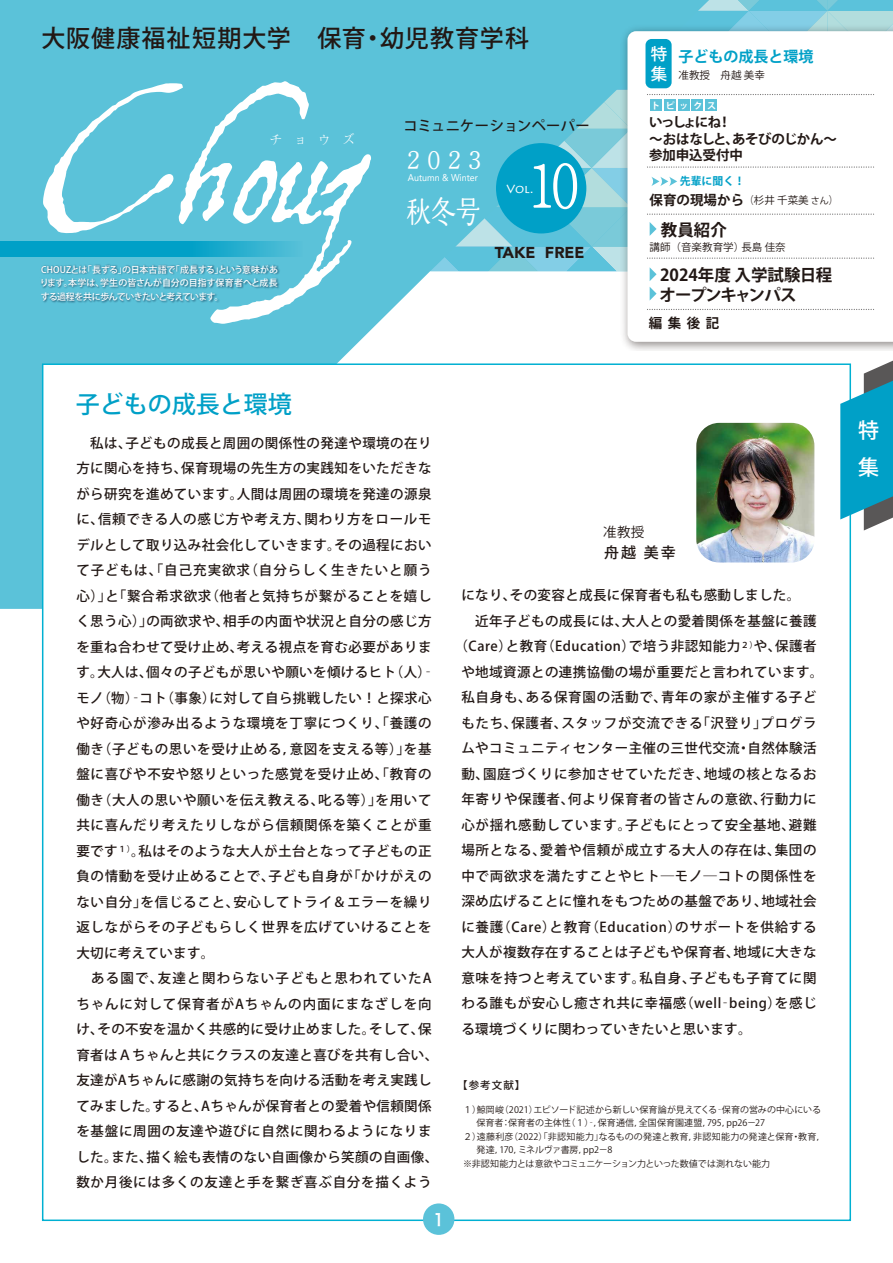
<style>
.page{position:relative;width:893px;height:1263px;background:#fff}
.page>*{position:absolute;margin:0;border:0;box-sizing:border-box;transform-origin:0 0}
.t1{font:156.75px "Aquiline Two";color:#fff}
.t2{font:65.25px "Marumin Old 90 pv RKSJ H";color:#fff;scale:.86 1}
.t3{font:30.45px "Marumin Old 90 pv RKSJ H";color:#fff;scale:.82 1}
.t4{font:26.1px "Marumin Old 90 pv RKSJ H";color:#fff}
.t5{font:500 24px "Koz Go Pro";letter-spacing:.045em;color:#221815}
.t6{font:500 24px "Koz Go Pro";color:#00a0c7}
.t7{font:500 21px/36.8px "Koz Go Pro";color:#fff}
.t8{font:700 16.5px/19.5px "Koz Go Pro";letter-spacing:-.04em;color:#221815}
.t9{font:700 16.5px "Koz Go Pro";color:#221815}
.t10{font:500 16.5px/20.2px "Koz Go Pro";color:#fff}
.t11{font:16.5px "Hira Kaku Pro W6";color:#fff;scale:.9 1}
.t12{font:900 15.75px "Avenir";color:#221815}
.t13{font:700 15px "Koz Go Pro";color:#00a0c7}
.t14{font:500 15px "Koz Go Pro";color:#221815}
.t15{font:500 14.25px "Koz Go Pro";letter-spacing:.01em;color:#221815}
.t16{font:500 13.5px/25.5px "Koz Go Pro";letter-spacing:.045em;color:#221815}
.t17{font:500 13.5px "Koz Go Pro";letter-spacing:.025em;color:#221815}
.t18{font:700 13.5px/16.5px "Koz Go Pro";letter-spacing:-.025em;color:#221815}
.t19{font:700 13.5px "Koz Go Pro";letter-spacing:-.005em;color:#221815}
.t20{font:13.5px "Koz Go Pro";color:#221815}
.t21{font:300 13.2px "Ryumin Pro";color:#fff}
.t22{font:11.85px "Lithos Pro";color:#fff}
.t23{font:700 10.95px "Koz Go Pro";color:#00a0c7}
.t24{font:10.5px "Koz Go Pro";color:#221815}
.t25{font:10.5px "Koz Go Pro";color:#221815;scale:.85 1}
.t26{font:500 10.5px "Koz Go Pro";color:#221815}
.t27{font:9.9px "Avenir";color:#fff;scale:.9 1}
.t28{font:9px "Koz Go Pro";color:#221815}
.t29{font:500 9px/13.5px "Koz Go Pro";letter-spacing:-.04em;color:#fff;text-align:justify}
.t30{font:9px "Koz Go Pro";letter-spacing:.025em;color:#221815}
.t31{font:9px "Koz Go Pro";letter-spacing:-.02em;color:#221815}
.t32{font:700 9px "Koz Go Pro";letter-spacing:.54em;color:#fff}
.s1{font-size:9px}
</style>
<div class="page">
<svg style="left:0;top:0;width:865px;height:609px;background:#73cade"></svg>
<svg style="left:430px;top:0;width:463px;height:271px;background:#67c5da"></svg>
<img style="left:617px;top:20px;width:276px;height:331px">
<svg style="left:627px;top:31px;width:266px;height:311px"></svg>
<div style="left:42px;top:363px;width:809px;height:858px;background:#fff;border:2px solid #00b0d2"></div>
<div style="left:496px;top:143px;width:90px;height:90px;background:#00a0c7;border-radius:50%"></div>
<svg style="left:647px;top:94px;width:227px;height:1px"></svg>
<svg style="left:647px;top:214px;width:227px;height:1px"></svg>
<svg style="left:647px;top:166px;width:227px;height:2px"></svg>
<svg style="left:647px;top:258px;width:227px;height:1px"></svg>
<svg style="left:647px;top:309px;width:227px;height:1px"></svg>
<img style="left:39px;top:263px;width:242px;height:48px">
<div style="left:423px;top:1203px;width:31px;height:32px;background:#5bc2d9;border-radius:50%"></div>
<svg style="left:651px;top:177px;width:26px;height:9px"></svg>
<div style="left:645px;top:39px;width:27px;height:49px;background:#00a0c7;border-radius:6px"></div>
<svg style="left:650px;top:267px;width:7px;height:14px"></svg>
<svg style="left:650px;top:287px;width:7px;height:14px"></svg>
<svg style="left:650px;top:222px;width:7px;height:14px"></svg>
<svg style="left:0;top:241px;width:303px;height:16px;background:#10a6ca"></svg>
<svg style="left:840px;top:355px;width:53px;height:175px"></svg>
<div style="left:650px;top:100px;width:11px;height:11px;background:#5bc2d9"></div>
<div style="left:664px;top:100px;width:11px;height:11px;background:#5bc2d9"></div>
<div style="left:678px;top:100px;width:11px;height:11px;background:#5bc2d9"></div>
<div style="left:692px;top:100px;width:11px;height:11px;background:#5bc2d9"></div>
<div style="left:706px;top:100px;width:11px;height:11px;background:#5bc2d9"></div>
<img style="left:696px;top:423px;width:118px;height:139px">
<h3 class="t5" style="left:41px;top:23px;width:489px">大阪健康福祉短期大学　保育・幼児教育学科</h3>
<h1 class="t1" style="left:42px;top:77px;width:442px">Chouz</h1>
<p class="t21" style="left:269px;top:132px;width:87px;rotate:-3deg">チョウズ</p>
<p class="t29" style="left:40px;top:263px;width:240px">CHOUZとは「長ずる」の日本古語で「成長する」という意味があります。本学は、学生の皆さんが自分の目指す保育者へと成長する過程を共に歩んでいきたいと考えています。</p>
<p class="t15" style="left:403px;top:116px;width:188px">コミュニケーションペーパー</p>
<h3 class="t4" style="left:407px;top:147px;width:76px">2023</h3>
<h3 class="t3" style="left:406px;top:196px;width:93px">秋冬号</h3>
<p class="t27" style="left:408px;top:170px;width:79px">Autumn &amp; Winter</p>
<h2 class="t2" style="left:531px;top:153px;width:59px">10</h2>
<p class="t22" style="left:506px;top:182px;width:28px">Vol.</p>
<p class="t12" style="left:495px;top:239px;width:91px">TAKE FREE</p>
<p class="t10" style="left:651px;top:45px;width:18px">特集</p>
<p class="t13" style="left:678px;top:47px;width:137px">子どもの成長と環境</p>
<p class="t24" style="left:678px;top:68px;width:88px">准教授　舟越 美幸</p>
<p class="t32" style="left:651px;top:100px;width:66px">トピックス</p>
<p class="t18" style="left:649px;top:115px;width:189px">いっしょにね！<br>～おはなしと、あそびのじかん～参加申込受付中</p>
<p class="t23" style="left:680px;top:174px;width:67px">先輩に聞く！</p>
<p class="t19" style="left:650px;top:191px;width:96px">保育の現場から</p>
<p class="t25" style="left:745px;top:194px;width:111px">（杉井 千菜美<span class="s1">さん</span>）</p>
<p class="t9" style="left:661px;top:219px;width:67px">教員紹介</p>
<p class="t8" style="left:659px;top:266px;width:174px">2024年度 入学試験日程オープンキャンパス</p>
<p class="t24" style="left:650px;top:240px;width:138px">講師（音楽教育学）長島 佳奈</p>
<p class="t19" style="left:649px;top:314px;width:72px">編集後記</p>
<h3 class="t6" style="left:76px;top:389px;width:217px">子どもの成長と環境</h3>
<p class="t16" style="left:76px;top:430px;width:364px">　私は、子どもの成長と周囲の関係性の発達や環境の在り方に関心を持ち、保育現場の先生方の実践知をいただきながら研究を進めています。人間は周囲の環境を発達の源泉に、信頼できる人の感じ方や考え方、関わり方をロールモデルとして取り込み社会化していきます。その過程において子どもは、「自己充実欲求（自分らしく生きたいと願う心）」と「繋合希求欲求（他者と気持ちが繋がることを嬉しく思う心）」の両欲求や、相手の内面や状況と自分の感じ方を重ね合わせて受け止め、考える視点を育む必要があります。大人は、個々の子どもが思いや願いを傾けるヒト（人）‐モノ（物）‐コト（事象）に対して自ら挑戦したい！と探求心や好奇心が滲み出るような環境を丁寧につくり、「養護の働き（子どもの思いを受け止める，意図を支える等）」を基盤に喜びや不安や怒りといった感覚を受け止め、「教育の働き（大人の思いや願いを伝え教える、叱る等）」を用いて共に喜んだり考えたりしながら信頼関係を築くことが重要です<sup>１）</sup>。私はそのような大人が土台となって子どもの正負の情動を受け止めることで、子ども自身が「かけがえのない自分」を信じること、安心してトライ＆エラーを繰り返しながらその子どもらしく世界を広げていけることを大切に考えています。<br>　ある園で、友達と関わらない子どもと思われていたAちゃんに対して保育者がAちゃんの内面にまなざしを向け、その不安を温かく共感的に受け止めました。そして、保育者はＡちゃんと共にクラスの友達と喜びを共有し合い、友達がAちゃんに感謝の気持ちを向ける活動を考え実践してみました。すると、Aちゃんが保育者との愛着や信頼関係を基盤に周囲の友達や遊びに自然に関わるようになりました。また、描く絵も表情のない自画像から笑顔の自画像、数か月後には多くの友達と手を繋ぎ喜ぶ自分を描くよう</p>
<p class="t11" style="left:433px;top:1205px;width:13px">1</p>
<p class="t20" style="left:603px;top:524px;width:43px">准教授</p>
<p class="t14" style="left:604px;top:543px;width:73px">舟越 美幸</p>
<p class="t17" style="left:461px;top:587px;width:340px">になり、その変容と成長に保育者も私も感動しました。</p>
<p class="t16" style="left:461px;top:609px;width:357px">　近年子どもの成長には、大人との愛着関係を基盤に養護</p>
<p class="t16" style="left:455px;top:634px;width:363px">（Care）と教育（Education）で培う非認知能力<sup>２）</sup>や、保護者</p>
<p class="t16" style="left:461px;top:660px;width:364px">や地域資源との連携協働の場が重要だと言われています。</p>
<p class="t16" style="left:461px;top:685px;width:357px">私自身も、ある保育園の活動で、青年の家が主催する子ど</p>
<p class="t16" style="left:461px;top:711px;width:357px">もたち、保護者、スタッフが交流できる「沢登り」プログラ</p>
<p class="t16" style="left:461px;top:736px;width:357px">ムやコミュニティセンター主催の三世代交流・自然体験活</p>
<p class="t16" style="left:461px;top:762px;width:357px">動、園庭づくりに参加させていただき、地域の核となるお</p>
<p class="t16" style="left:461px;top:787px;width:357px">年寄りや保護者、何より保育者の皆さんの意欲、行動力に</p>
<p class="t16" style="left:461px;top:813px;width:357px">心が揺れ感動しています。子どもにとって安全基地、避難</p>
<p class="t16" style="left:461px;top:838px;width:357px">場所となる、愛着や信頼が成立する大人の存在は、集団の</p>
<p class="t16" style="left:461px;top:864px;width:357px">中で両欲求を満たすことやヒト―モノ―コトの関係性を</p>
<p class="t16" style="left:461px;top:889px;width:357px">深め広げることに憧れをもつための基盤であり、地域社会</p>
<p class="t16" style="left:461px;top:915px;width:357px">に養護（Care）と教育（Education）のサポートを供給する</p>
<p class="t16" style="left:461px;top:940px;width:357px">大人が複数存在することは子どもや保育者、地域に大きな</p>
<p class="t16" style="left:461px;top:966px;width:357px">意味を持つと考えています。私自身、子どもも子育てに関</p>
<p class="t16" style="left:461px;top:991px;width:357px">わる誰もが安心し癒され共に幸福感（well‐being）を感じ</p>
<p class="t17" style="left:461px;top:1020px;width:292px">る環境づくりに関わっていきたいと思います。</p>
<p class="t26" style="left:457px;top:1078px;width:70px">【参考文献】</p>
<p class="t28" style="left:463px;top:1104px;width:360px">１）鯨岡峻（2021）エピソード記述から新しい保育論が見えてくる‐保育の営みの中心にいる</p>
<p class="t28" style="left:477px;top:1117px;width:290px">保育者：保育者の主体性（１）‐，保育通信，全国保育園連盟，795，pp26－27</p>
<p class="t30" style="left:463px;top:1131px;width:364px">２）遠藤利彦（2022）「非認知能力」なるものの発達と教育，非認知能力の発達と保育・教育，</p>
<p class="t31" style="left:477px;top:1144px;width:146px">発達，170，ミネルヴァ書房，pp2－8　</p>
<p class="t28" style="left:463px;top:1158px;width:309px">※非認知能力とは意欲やコミュニケーション力といった数値では測れない能力</p>
<h3 class="t7" style="left:858px;top:413px;width:22px">特集</h3>
</div>
